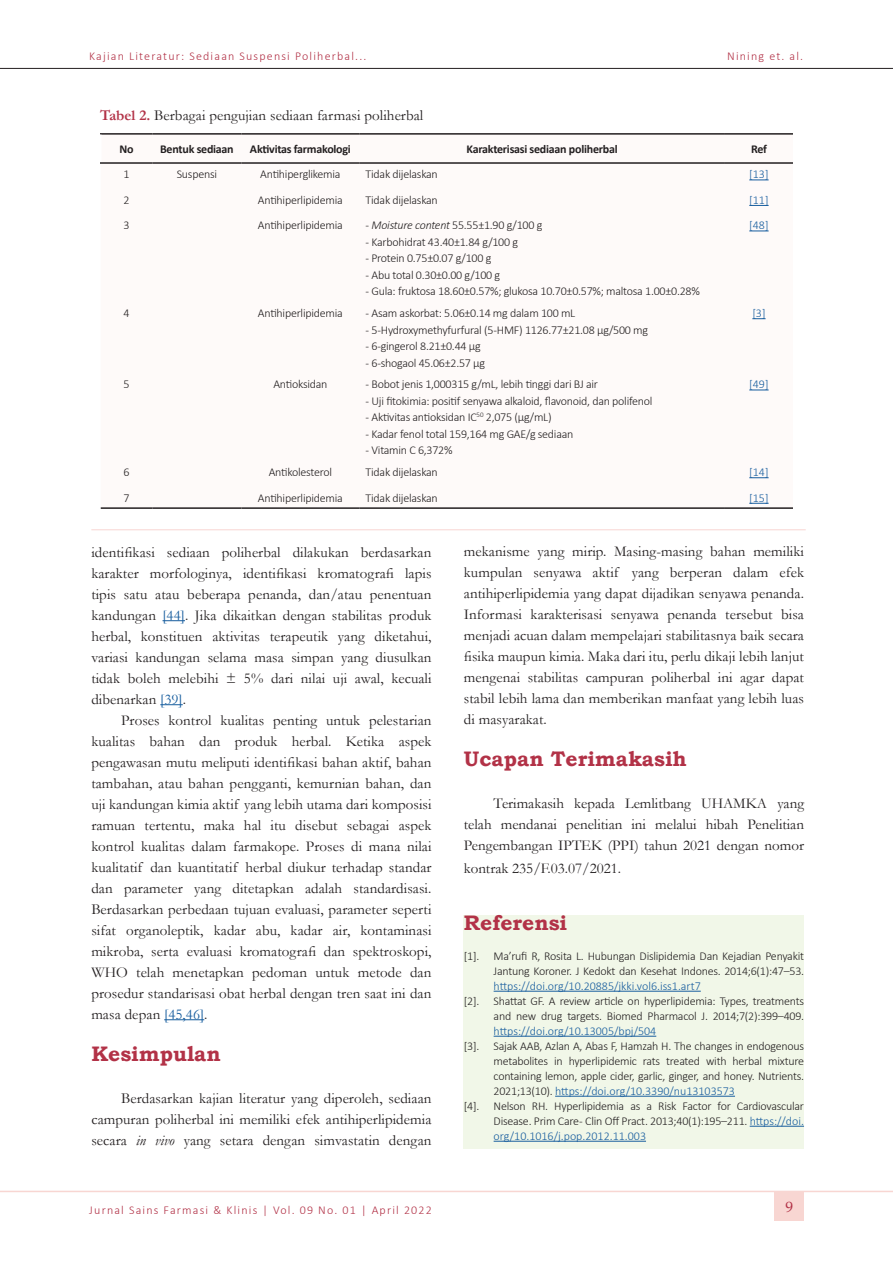
<style>
.page{position:relative;width:893px;height:1263px;background:#fff}
.page>*{position:absolute;margin:0;border:0;box-sizing:border-box;transform-origin:0 0}
.t1{font:700 21px "Bookman Old Style";color:#b23247}
.t2{font:15px/21px "Garamond";letter-spacing:.005em;color:#231f20;text-align:justify}
.t3{font:15px "Book Antiqua";color:#b23247}
.t4{font:300 12px/15px "Calibri";letter-spacing:-.02em;color:#231f20;text-align:justify}
.t5{font:300 12px "Calibri";letter-spacing:.1em;color:#b23247}
.t6{font:700 12px "Calibri";letter-spacing:-.02em;color:#231f20}
.t7{font:300 12px "Calibri";color:#175d9e}
.s1{font-weight:700;color:#b23247}
.s2{font-style:italic}
.s3{color:#175d9e}
</style>
<div class="page">
<hr style="left:0;top:68px;width:893px;height:1px;background:#231f20">
<hr style="left:0;top:1191px;width:893px;height:1px;background:#f8d6d2">
<div style="left:774px;top:1191px;width:30px;height:30px;background:#f8d6d2"></div>
<svg style="left:163px;top:620px;width:22px;height:1px"></svg>
<svg style="left:160px;top:704px;width:23px;height:1px"></svg>
<hr style="left:164px;top:1019px;width:40px;height:1px;background:#175d9e">
<hr style="left:100px;top:133px;width:52px;height:2px;background:#231f20">
<hr style="left:152px;top:133px;width:90px;height:2px;background:#231f20">
<hr style="left:242px;top:133px;width:117px;height:2px;background:#231f20">
<hr style="left:359px;top:133px;width:366px;height:2px;background:#231f20">
<hr style="left:725px;top:133px;width:68px;height:2px;background:#231f20">
<hr style="left:100px;top:162px;width:52px;height:2px;background:#231f20">
<hr style="left:152px;top:162px;width:90px;height:2px;background:#231f20">
<hr style="left:242px;top:162px;width:117px;height:2px;background:#231f20">
<hr style="left:359px;top:162px;width:366px;height:2px;background:#231f20">
<hr style="left:725px;top:162px;width:68px;height:2px;background:#231f20">
<hr style="left:101px;top:507px;width:51px;height:2px;background:#231f20">
<hr style="left:152px;top:507px;width:90px;height:2px;background:#231f20">
<hr style="left:242px;top:507px;width:117px;height:2px;background:#231f20">
<hr style="left:359px;top:507px;width:366px;height:2px;background:#231f20">
<hr style="left:725px;top:507px;width:68px;height:2px;background:#231f20">
<svg style="left:749px;top:180px;width:20px;height:1px"></svg>
<svg style="left:749px;top:205px;width:20px;height:1px"></svg>
<svg style="left:749px;top:231px;width:20px;height:1px"></svg>
<svg style="left:752px;top:318px;width:14px;height:1px"></svg>
<svg style="left:749px;top:390px;width:20px;height:1px"></svg>
<svg style="left:749px;top:477px;width:20px;height:1px"></svg>
<svg style="left:749px;top:503px;width:20px;height:1px"></svg>
<div style="left:464px;top:915px;width:340px;height:234px;background:#f1f7e8"></div>
<hr style="left:494px;top:991px;width:207px;height:1px;background:#175d9e">
<hr style="left:494px;top:1036px;width:162px;height:1px;background:#175d9e">
<hr style="left:555px;top:1096px;width:180px;height:1px;background:#175d9e">
<hr style="left:750px;top:1126px;width:54px;height:1px;background:#175d9e">
<hr style="left:494px;top:1141px;width:152px;height:1px;background:#175d9e">
<hr style="left:91px;top:529px;width:715px;height:1px;background:#f8d6d2">
<p class="t5" style="left:89px;top:49px;width:279px">Kajian Literatur: Sediaan Suspensi Poliherbal...</p>
<p class="t5" style="left:727px;top:49px;width:78px">Nining et. al.</p>
<p class="t2" style="left:100px;top:105px;width:325px"><span class="s1">Tabel 2.</span> Berbagai pengujian sediaan farmasi poliherbal</p>
<p class="t6" style="left:119px;top:140px;width:16px">No</p>
<p class="t6" style="left:160px;top:140px;width:75px">Bentuk sediaan</p>
<p class="t6" style="left:250px;top:140px;width:102px">Aktivitas farmakologi</p>
<p class="t6" style="left:467px;top:140px;width:153px">Karakterisasi sediaan poliherbal</p>
<p class="t6" style="left:751px;top:140px;width:17px">Ref</p>
<p class="t4" style="left:123px;top:167px;width:8px">1</p>
<p class="t4" style="left:177px;top:167px;width:42px">Suspensi</p>
<p class="t4" style="left:260px;top:167px;width:82px">Antihiperglikemia</p>
<p class="t4" style="left:366px;top:167px;width:74px">Tidak dijelaskan</p>
<p class="t7" style="left:749px;top:167px;width:21px">[13]</p>
<p class="t4" style="left:123px;top:192px;width:8px">2</p>
<p class="t4" style="left:258px;top:192px;width:86px">Antihiperlipidemia</p>
<p class="t4" style="left:366px;top:192px;width:74px">Tidak dijelaskan</p>
<p class="t7" style="left:749px;top:192px;width:21px">[11]</p>
<p class="t4" style="left:123px;top:218px;width:8px">3</p>
<p class="t4" style="left:258px;top:218px;width:86px">Antihiperlipidemia</p>
<p class="t4" style="left:366px;top:218px;width:178px">- <span class="s2">Moisture content</span> 55.55±1.90 g/100 g</p>
<p class="t4" style="left:366px;top:234px;width:154px">- Karbohidrat 43.40±1.84 g/100 g</p>
<p class="t4" style="left:366px;top:251px;width:127px">- Protein 0.75±0.07 g/100 g</p>
<p class="t4" style="left:366px;top:267px;width:136px">- Abu total 0.30±0.00 g/100 g</p>
<p class="t4" style="left:366px;top:284px;width:336px">- Gula: fruktosa 18.60±0.57%; glukosa 10.70±0.57%; maltosa 1.00±0.28%</p>
<p class="t7" style="left:749px;top:218px;width:21px">[48]</p>
<p class="t4" style="left:123px;top:306px;width:8px">4</p>
<p class="t4" style="left:258px;top:306px;width:86px">Antihiperlipidemia</p>
<p class="t4" style="left:366px;top:306px;width:211px">- Asam askorbat: 5.06±0.14 mg dalam 100 mL</p>
<p class="t4" style="left:366px;top:322px;width:284px">- 5-Hydroxymethyfurfural (5-HMF) 1126.77±21.08 µg/500 mg</p>
<p class="t4" style="left:366px;top:339px;width:117px">- 6-gingerol 8.21±0.44 µg</p>
<p class="t4" style="left:366px;top:355px;width:121px">- 6-shogaol 45.06±2.57 µg</p>
<p class="t4" style="left:123px;top:377px;width:8px">5</p>
<p class="t4" style="left:273px;top:377px;width:56px">Antioksidan</p>
<p class="t4" style="left:366px;top:377px;width:234px">- Bobot jenis 1,000315 g/mL, lebih tinggi dari BJ air</p>
<p class="t4" style="left:366px;top:393px;width:288px">- Uji fitokimia: positif senyawa alkaloid, flavonoid, dan polifenol</p>
<p class="t4" style="left:366px;top:410px;width:188px">- Aktivitas antioksidan IC<sup>50</sup> 2,075 (µg/mL)</p>
<p class="t4" style="left:366px;top:426px;width:209px">- Kadar fenol total 159,164 mg GAE/g sediaan</p>
<p class="t4" style="left:366px;top:443px;width:89px">- Vitamin C 6,372%</p>
<p class="t7" style="left:752px;top:306px;width:15px">[3]</p>
<p class="t7" style="left:749px;top:377px;width:21px">[49]</p>
<p class="t4" style="left:123px;top:465px;width:8px">6</p>
<p class="t4" style="left:269px;top:465px;width:65px">Antikolesterol</p>
<p class="t4" style="left:366px;top:465px;width:74px">Tidak dijelaskan</p>
<p class="t7" style="left:749px;top:465px;width:21px">[14]</p>
<p class="t4" style="left:123px;top:490px;width:8px">7</p>
<p class="t4" style="left:258px;top:490px;width:86px">Antihiperlipidemia</p>
<p class="t4" style="left:366px;top:490px;width:74px">Tidak dijelaskan</p>
<p class="t7" style="left:749px;top:490px;width:21px">[15]</p>
<p class="t2" style="left:91px;top:541px;width:342px">identifikasi sediaan poliherbal dilakukan berdasarkan karakter morfologinya, identifikasi kromatografi lapis tipis satu atau beberapa penanda, dan/atau penentuan kandungan <span class="s3">[44]</span>. Jika dikaitkan dengan stabilitas produk herbal, konstituen aktivitas terapeutik yang diketahui, variasi kandungan selama masa simpan yang diusulkan tidak boleh melebihi ± 5% dari nilai uji awal, kecuali dibenarkan <span class="s3">[39]</span>.</p>
<p class="t2" style="left:91px;top:709px;width:342px;text-indent:30px">Proses kontrol kualitas penting untuk pelestarian kualitas bahan dan produk herbal. Ketika aspek pengawasan mutu meliputi identifikasi bahan aktif, bahan tambahan, atau bahan pengganti, kemurnian bahan, dan uji kandungan kimia aktif yang lebih utama dari komposisi ramuan tertentu, maka hal itu disebut sebagai aspek kontrol kualitas dalam farmakope. Proses di mana nilai kualitatif dan kuantitatif herbal diukur terhadap standar dan parameter yang ditetapkan adalah standardisasi.<br>Berdasarkan perbedaan tujuan evaluasi, parameter seperti sifat organoleptik, kadar abu, kadar air, kontaminasi mikroba, serta evaluasi kromatografi dan spektroskopi, WHO telah menetapkan pedoman untuk metode dan prosedur standarisasi obat herbal dengan tren saat ini dan masa depan <span class="s3">[45,46]</span>.</p>
<p class="t1" style="left:91px;top:1038px;width:131px">Kesimpulan</p>
<p class="t2" style="left:91px;top:1087px;width:342px;text-indent:30px">Berdasarkan kajian literatur yang diperoleh, sediaan campuran poliherbal ini memiliki efek antihiperlipidemia secara <span class="s2">in vivo</span> yang setara dengan simvastatin dengan</p>
<p class="t2" style="left:464px;top:541px;width:342px">mekanisme yang mirip. Masing-masing bahan memiliki kumpulan senyawa aktif yang berperan dalam efek antihiperlipidemia yang dapat dijadikan senyawa penanda.<br>Informasi karakterisasi senyawa penanda tersebut bisa menjadi acuan dalam mempelajari stabilitasnya baik secara fisika maupun kimia. Maka dari itu, perlu dikaji lebih lanjut mengenai stabilitas campuran poliherbal ini agar dapat stabil lebih lama dan memberikan manfaat yang lebih luas di masyarakat.</p>
<p class="t1" style="left:464px;top:744px;width:225px">Ucapan Terimakasih</p>
<p class="t2" style="left:464px;top:793px;width:342px;text-indent:30px">Terimakasih kepada Lemlitbang UHAMKA yang telah mendanai penelitian ini melalui hibah Penelitian Pengembangan IPTEK (PPI) tahun 2021 dengan nomor</p>
<p class="t2" style="left:464px;top:857px;width:159px">kontrak 235/F.03.07/2021.</p>
<p class="t1" style="left:464px;top:908px;width:105px">Referensi</p>
<p class="t4" style="left:494px;top:948px;width:312px;text-indent:-30px">[1]. Ma’rufi R, Rosita L. Hubungan Dislipidemia Dan Kejadian Penyakit Jantung Koroner. J Kedokt dan Kesehat Indones. 2014;6(1):47–53. <span class="s3">https://doi.org/10.20885/jkki.vol6.iss1.art7</span></p>
<p class="t4" style="left:494px;top:993px;width:312px;text-indent:-30px">[2]. Shattat GF. A review article on hyperlipidemia: Types, treatments and new drug targets. Biomed Pharmacol J. 2014;7(2):399–409. <span class="s3">https://doi.org/10.13005/bpj/504</span></p>
<p class="t4" style="left:494px;top:1038px;width:312px;text-indent:-30px">[3]. Sajak AAB, Azlan A, Abas F, Hamzah H. The changes in endogenous metabolites in hyperlipidemic rats treated with herbal mixture containing lemon, apple cider, garlic, ginger, and honey. Nutrients.<br>2021;13(10). <span class="s3">https://doi.org/10.3390/nu13103573</span></p>
<p class="t4" style="left:494px;top:1098px;width:312px;text-indent:-30px">[4]. Nelson RH. Hyperlipidemia as a Risk Factor for Cardiovascular Disease. Prim Care - Clin Off Pract. 2013;40(1):195–211. <span class="s3">https://doi. org/10.1016/j.pop.2012.11.003</span></p>
<p class="t5" style="left:89px;top:1202px;width:344px">Jurnal Sains Farmasi &amp; Klinis | Vol. 09 No. 01 | April 2022</p>
<p class="t3" style="left:785px;top:1196px;width:9px">9</p>
</div>
